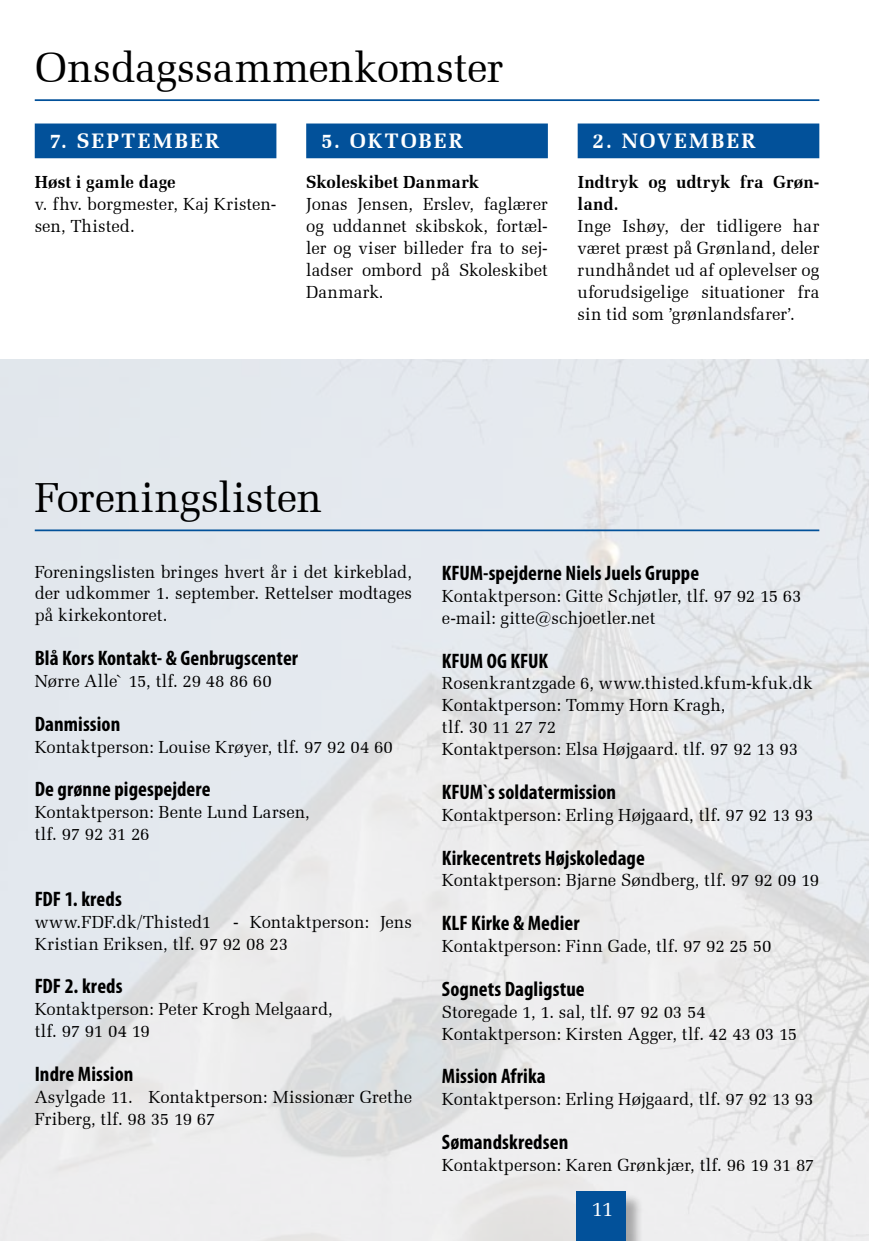
<style>
.page{position:relative;width:869px;height:1241px;background:#fff}
.page>*{position:absolute;margin:0;border:0;box-sizing:border-box;transform-origin:0 0}
.t1{font:42px "Zapf Elliptical 711 BT";letter-spacing:-.01em;color:#000}
.t2{font:700 condensed 21px "Myriad Pro";letter-spacing:.005em;color:#000}
.t3{font:700 21px "Zapf Elliptical 711 BT";color:#fff}
.t4{font:21px "Zapf Elliptical 711 BT";color:#fff}
.t5{font:17.5px/21.9px "Zapf Elliptical 711 BT";letter-spacing:.005em;color:#000}
.t6{font:700 17.5px/21.9px "Zapf Elliptical 711 BT";letter-spacing:.005em;color:#000}
</style>
<div class="page">
<img style="left:0;top:359px;width:868px;height:881px">
<hr style="left:35px;top:529px;width:784px;height:2px;background:#02519a">
<div style="left:35px;top:123px;width:241px;height:35px;background:#02519a"></div>
<div style="left:306px;top:123px;width:241px;height:35px;background:#02519a"></div>
<div style="left:577px;top:123px;width:242px;height:35px;background:#02519a"></div>
<hr style="left:35px;top:99px;width:784px;height:2px;background:#02519a">
<div style="left:577px;top:1192px;width:67px;height:48px;background:#000;opacity:.3"></div>
<div style="left:575px;top:1191px;width:50px;height:49px;background:#02519a"></div>
<h1 class="t1" style="left:35px;top:42px;width:470px">Onsdagssammenkomster</h1>
<p class="t3" style="left:50px;top:129px;width:89px">7. september</p>
<p class="t6" style="left:35px;top:171px;width:142px">Høst i gamle dage</p>
<p class="t5" style="left:35px;top:193px;width:243px">v. fhv. borgmester, Kaj Kristen&shy;sen, Thisted.</p>
<p class="t3" style="left:321px;top:129px;width:36px">5. oktober</p>
<p class="t6" style="left:306px;top:171px;width:174px">Skoleskibet Danmark</p>
<p class="t5" style="left:306px;top:193px;width:243px;text-align:justify">Jonas Jensen, Erslev, faglærer og uddannet skibskok, fortæl&shy;ler og viser billeder fra to sej&shy;ladser ombord på Skoleskibet Danmark.</p>
<p class="t3" style="left:592px;top:129px;width:36px">2. no</p>
<p class="t3" style="left:657px;top:129px;width:34px">vember</p>
<p class="t6" style="left:577px;top:171px;width:243px">Indtryk og udtryk fra Grøn&shy;land.</p>
<p class="t5" style="left:577px;top:215px;width:243px;text-align:justify">Inge Ishøy, der tidligere har været præst på Grønland, deler rundhåndet ud af oplevelser og uforudsigelige situationer fra sin tid som ’grønlandsfarer’.</p>
<h1 class="t1" style="left:35px;top:472px;width:289px">Foreningslisten</h1>
<p class="t5" style="left:35px;top:560px;width:378px;text-align:justify">Foreningslisten bringes hvert år i det kirkeblad, der udkommer 1. september. Rettelser modtages på kirkekontoret.</p>
<p class="t2" style="left:35px;top:645px;width:265px">Blå Kors Kontakt- &amp; Genbrugscenter</p>
<p class="t5" style="left:35px;top:670px;width:238px">Nørre Alle` 15, tlf. 29 48 86 60</p>
<p class="t2" style="left:35px;top:710px;width:87px">Danmission</p>
<p class="t5" style="left:35px;top:735px;width:359px">Kontaktperson: Louise Krøyer, tlf. 97 92 04 60</p>
<p class="t2" style="left:35px;top:776px;width:177px">De grønne pigespejdere</p>
<p class="t5" style="left:35px;top:801px;width:276px">Kontaktperson: Bente Lund Larsen, tlf. 97 92 31 26</p>
<p class="t2" style="left:35px;top:885px;width:89px">FDF 1. kreds</p>
<p class="t5" style="left:35px;top:910px;width:178px">www.FDF.dk/Thisted1</p>
<p class="t5" style="left:35px;top:910px;width:378px;text-indent:198px">- Kontaktperson: Jens<br>Kristian Eriksen, tlf. 97 92 08 23</p>
<p class="t2" style="left:35px;top:973px;width:89px">FDF 2. kreds</p>
<p class="t5" style="left:35px;top:998px;width:299px">Kontaktperson: Peter Krogh Melgaard, tlf. 97 91 04 19</p>
<p class="t2" style="left:35px;top:1060px;width:100px">Indre Mission</p>
<p class="t5" style="left:35px;top:1085px;width:379px">Asylgade 11. Kontaktperson: Missionær Grethe<br>Friberg, tlf. 98 35 19 67</p>
<p class="t2" style="left:441px;top:559px;width:259px">KFUM-spejderne Niels Juels Gruppe</p>
<p class="t5" style="left:441px;top:584px;width:361px">Kontaktperson: Gitte Schjøtler, tlf. 97 92 15 63 e-mail: gitte@schjoetler.net</p>
<p class="t2" style="left:441px;top:647px;width:108px">KFUM OG KFUK</p>
<p class="t5" style="left:441px;top:672px;width:372px">Rosenkrantzgade 6, www.thisted.kfum-kfuk.dk Kontaktperson: Tommy Horn Kragh,<br>tlf. 30 11 27 72<br>Kontaktperson: Elsa Højgaard. tlf. 97 92 13 93</p>
<p class="t2" style="left:441px;top:778px;width:176px">KFUM`s soldatermission</p>
<p class="t5" style="left:441px;top:803px;width:373px">Kontaktperson: Erling Højgaard, tlf. 97 92 13 93</p>
<p class="t2" style="left:441px;top:844px;width:204px">Kirkecentrets Højskoledage</p>
<p class="t5" style="left:441px;top:869px;width:379px">Kontaktperson: Bjarne Søndberg, tlf. 97 92 09 19</p>
<p class="t2" style="left:441px;top:909px;width:139px">KLF Kirke &amp; Medier</p>
<p class="t5" style="left:441px;top:934px;width:331px">Kontaktperson: Finn Gade, tlf. 97 92 25 50</p>
<p class="t2" style="left:441px;top:975px;width:144px">Sognets Dagligstue</p>
<p class="t5" style="left:441px;top:1000px;width:356px">Storegade 1, 1. sal, tlf. 97 92 03 54<br>Kontaktperson: Kirsten Agger, tlf. 42 43 03 15</p>
<p class="t2" style="left:441px;top:1063px;width:105px">Mission Afrika</p>
<p class="t5" style="left:441px;top:1088px;width:373px">Kontaktperson: Erling Højgaard, tlf. 97 92 13 93</p>
<p class="t2" style="left:441px;top:1128px;width:128px">Sømandskredsen</p>
<p class="t5" style="left:441px;top:1153px;width:374px">Kontaktperson: Karen Grønkjær, tlf. 96 19 31 87</p>
<p class="t4" style="left:591px;top:1196px;width:23px">11</p>
</div>
